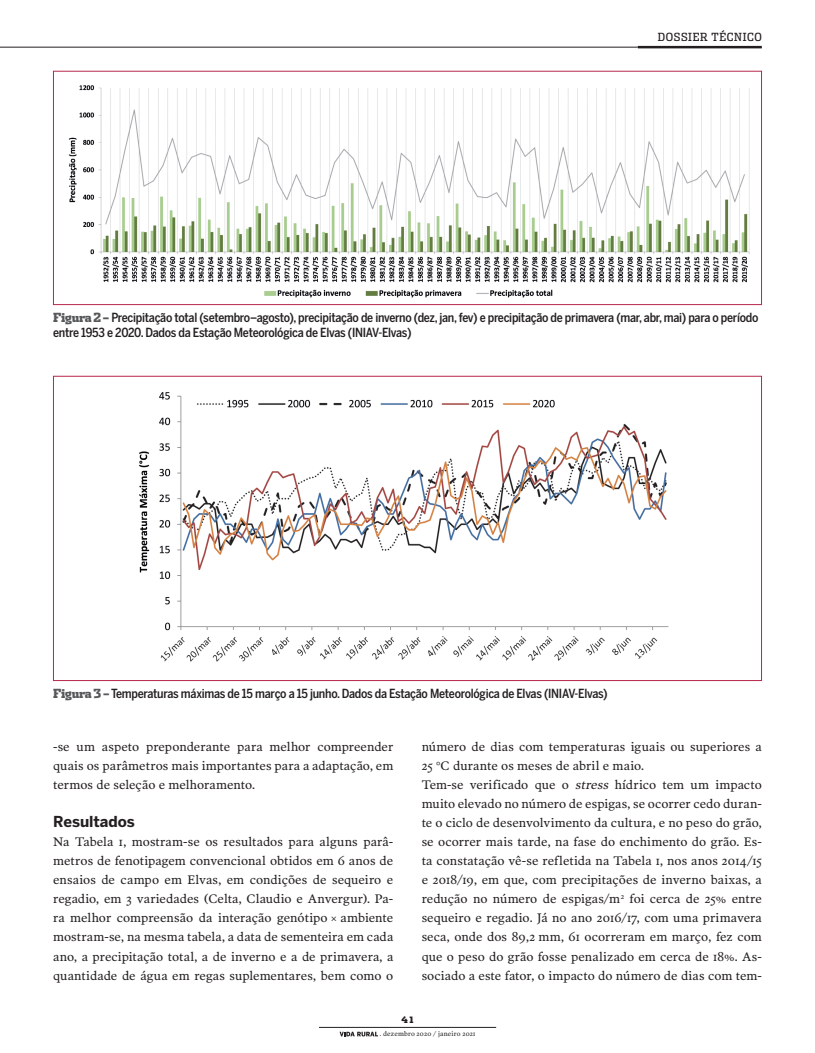
<style>
.page{position:relative;width:815px;height:1053px;background:#fff}
.page>*{position:absolute;margin:0;border:0;box-sizing:border-box;transform-origin:0 0}
.t1{font:700 15px "Benton Sans";letter-spacing:-.005em;color:#231f20}
.t2{font:12.5px/19px "Poynter Text Roman Two";color:#231f20;text-align:justify}
.t3{font:500 12.5px/15px "Benton Sans Cond";letter-spacing:-.02em;color:#231f20}
.t4{font:11.25px "Dispatch Cond";letter-spacing:.055em;color:#231f20}
.t5{font:900 8.75px "Dispatch";color:#231f20}
.t6{font:6.75px "Poynter Text Roman Two";letter-spacing:.025em;color:#231f20}
.s1{font-family:"Dispatch Cond";font-weight:900;color:#57585a}
.s2{font-style:italic}
</style>
<div class="page">
<hr style="left:0;top:47px;width:638px;height:1px;background:#231f20">
<hr style="left:638px;top:46px;width:124px;height:2px;background:#231f20">
<svg style="left:340px;top:1031px;width:38px;height:5px"></svg>
<hr style="left:319px;top:1027px;width:177px;height:1px;background:#231f20">
<img style="left:69px;top:85px;width:681px;height:213px">
<div style="left:53px;top:71px;width:709px;height:234px;border:1px solid #b6274b"></div>
<img style="left:139px;top:392px;width:530px;height:270px">
<p class="t4" style="left:658px;top:30px;width:105px">DOSSIER TÉCNICO</p>
<p class="t3" style="left:53px;top:310px;width:707px"><span class="s1">Figura 2 –</span> Precipitação total (setembro–agosto), precipitação de inverno (dez, jan, fev) e precipitação de primavera (mar, abr, mai) para o período entre 1953 e 2020. Dados da Estação Meteorológica de Elvas (INIAV-Elvas)</p>
<p class="t3" style="left:53px;top:685px;width:556px"><span class="s1">Figura 3 –</span> Temperaturas máximas de 15 março a 15 junho. Dados da Estação Meteorológica de Elvas (INIAV-Elvas)</p>
<p class="t2" style="left:53px;top:736px;width:342px">-se um aspeto preponderante para melhor compreender quais os parâmetros mais importantes para a adaptação, em termos de seleção e melhoramento.</p>
<p class="t1" style="left:53px;top:812px;width:83px">Resultados</p>
<p class="t2" style="left:53px;top:832px;width:342px">Na Tabela 1, mostram-se os resultados para alguns parâ&shy;metros de fenotipagem convencional obtidos em 6 anos de ensaios de campo em Elvas, em condições de sequeiro e regadio, em 3 variedades (Celta, Claudio e Anvergur). Pa&shy;ra melhor compreensão da interação genótipo ≈ ambiente mostram-se, na mesma tabela, a data de sementeira em cada ano, a precipitação total, a de inverno e a de primavera, a quantidade de água em regas suplementares, bem como o</p>
<p class="t2" style="left:422px;top:736px;width:342px;text-align:left">número de dias com temperaturas iguais ou superiores a 25 °C durante os meses de abril e maio.<br>Tem-se verificado que o <span class="s2">stress</span> hídrico tem um impacto muito elevado no número de espigas, se ocorrer cedo duran&shy;te o ciclo de desenvolvimento da cultura, e no peso do grão, se ocorrer mais tarde, na fase do enchimento do grão. Es&shy;ta constatação vê-se refletida na Tabela 1, nos anos 2014/15 e 2018/19, em que, com precipitações de inverno baixas, a redução no número de espigas/m<sup>2</sup> foi cerca de 25% entre sequeiro e regadio. Já no ano 2016/17, com uma primavera seca, onde dos 89,2 mm, 61 ocorreram em março, fez com que o peso do grão fosse penalizado em cerca de 18%. As&shy;sociado a este fator, o impacto do número de dias com tem-</p>
<p class="t5" style="left:401px;top:1013px;width:13px">41</p>
<p class="t6" style="left:380px;top:1029px;width:97px">. dezembro 2020 / janeiro 2021</p>
</div>
